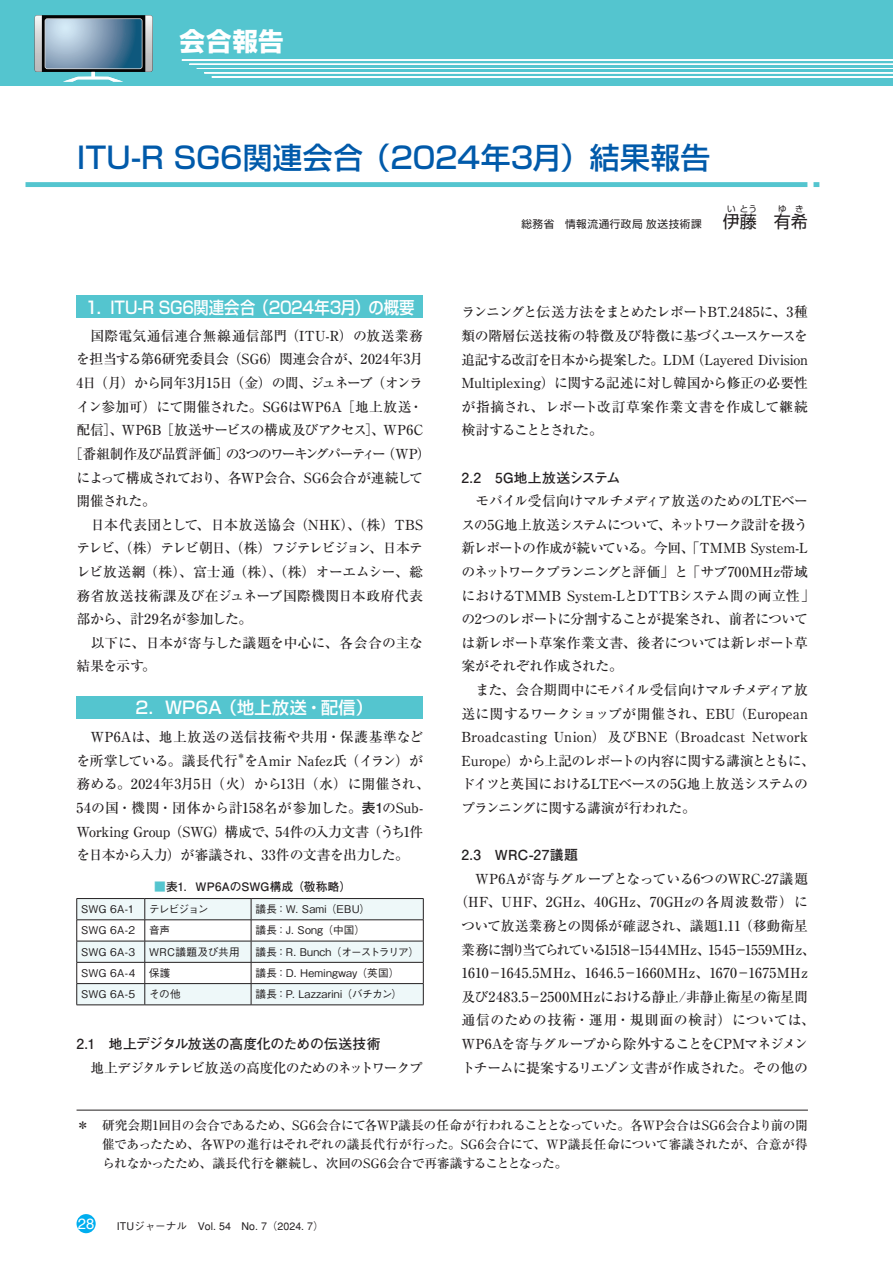
<style>
.page{position:relative;width:893px;height:1263px;background:#fff}
.page>*{position:absolute;margin:0;border:0;box-sizing:border-box;transform-origin:0 0}
.t1{font:500 29.7px "Shin Go Pro";letter-spacing:.005em;color:#015aaa}
.t2{font:700 25.5px "Shin Go Pro";color:#fff}
.t3{font:500 16.95px "Shin Go Pro";color:#fff}
.t4{font:500 16.95px "Shin Go Pro";letter-spacing:.025em;color:#fff}
.t5{font:16.95px "Shin Go Pro";color:#231f20}
.t6{font:14.85px "Helvetica";color:#fff}
.t7{font:500 13.8px/23.5px "Ryumin Pro";letter-spacing:-.015em;color:#231f20}
.t8{font:500 13.8px/23.5px "Ryumin Pro";letter-spacing:.02em;color:#231f20}
.t9{font:500 13.8px "Ryumin Pro";letter-spacing:-.085em;color:#231f20}
.t10{font:500 13.8px "Ryumin Pro";letter-spacing:-.07em;color:#231f20}
.t11{font:500 13.8px "Ryumin Pro";letter-spacing:.03em;color:#231f20}
.t12{font:500 13.8px "Ryumin Pro";letter-spacing:-.095em;color:#231f20}
.t13{font:500 13.8px "Ryumin Pro";letter-spacing:.01em;color:#231f20}
.t14{font:500 13.8px "Ryumin Pro";letter-spacing:-.065em;color:#231f20}
.t15{font:500 13.8px "Ryumin Pro";letter-spacing:.025em;color:#231f20}
.t16{font:500 13.8px "Ryumin Pro";letter-spacing:.005em;color:#231f20}
.t17{font:700 13.8px "Futo Go B101 Pro";letter-spacing:-.02em;color:#231f20}
.t18{font:700 13.8px "Futo Go B101 Pro";letter-spacing:.02em;color:#231f20}
.t19{font:700 13.8px "Futo Go B101 Pro";color:#231f20}
.t20{font:500 12.75px/19.2px "Ryumin Pro";letter-spacing:-.015em;color:#231f20;text-align:justify}
.t21{font:700 11.7px "Futo Go B101 Pro";letter-spacing:.015em;color:#231f20}
.t22{font:500 10.65px "Gothic BBB Pro";letter-spacing:.015em;color:#231f20}
.t23{font:500 10.65px "Gothic BBB";color:#231f20}
.t24{font:500 10.65px "Gothic BBB Pro";letter-spacing:-.085em;color:#231f20}
.t25{font:10.65px "Shin Go Pro";letter-spacing:.055em;color:#231f20}
.t26{font:8.55px "Shin Go Pro";color:#231f20}
.t27{font:500 8.1px "Ryumin Pro";color:#231f20}
.s1{font-family:"Futo Go B101 Pro";font-weight:700}
.s2{color:#54c5cf}
</style>
<div class="page">
<div style="left:77px;top:296px;width:346px;height:22px;background:#54c5cf"></div>
<div style="left:77px;top:696px;width:346px;height:23px;background:#54c5cf"></div>
<div style="left:77px;top:1214px;width:19px;height:19px;background:#00aeef;border-radius:50%"></div>
<hr style="left:77px;top:1110px;width:731px;height:1px;background:#231f20">
<svg style="left:813px;top:182px;width:6px;height:5px"></svg>
<div style="left:26px;top:182px;width:781px;height:5px;background:#54c5cf"></div>
<div style="left:0;top:0;width:893px;height:85px;background:#54c5cf"></div>
<hr style="left:212px;top:76px;width:681px;height:2px;background:#fff">
<hr style="left:204px;top:72px;width:689px;height:1px;background:#fff">
<hr style="left:197px;top:68px;width:696px;height:1px;background:#fff">
<hr style="left:189px;top:64px;width:704px;height:1px;background:#fff">
<hr style="left:182px;top:60px;width:711px;height:1px;background:#fff">
<svg style="left:35px;top:15px;width:117px;height:67px;background:#7598a9"></svg>
<svg style="left:76px;top:898px;width:348px;height:107px"></svg>
<hr style="left:77px;top:1004px;width:68px;height:1px;background:#231f20">
<hr style="left:145px;top:1004px;width:106px;height:1px;background:#231f20">
<hr style="left:251px;top:1004px;width:172px;height:1px;background:#231f20">
<h2 class="t2" style="left:180px;top:21px;width:106px">会合報告</h2>
<h1 class="t1" style="left:77px;top:133px;width:635px">ITU-R SG6関連会合（2024年3月）結果報告</h1>
<p class="t25" style="left:521px;top:216px;width:182px">総務省　情報流通行政局 放送技術課</p>
<p class="t26" style="left:727px;top:201px;width:10px">い</p>
<p class="t26" style="left:740px;top:201px;width:19px">とう</p>
<p class="t26" style="left:778px;top:201px;width:27px">ゆ き</p>
<p class="t5" style="left:723px;top:207px;width:87px">伊藤　有希</p>
<p class="t3" style="left:85px;top:293px;width:331px">1．ITU-R SG6関連会合（2024年3月）の概要</p>
<p class="t13" style="left:77px;top:325px;width:348px">　国際電気通信連合無線通信部門（ITU-R）の放送業務</p>
<p class="t7" style="left:76px;top:347px;width:349px">を担当する第6研究委員会（SG6）関連会合が、2024年3月</p>
<p class="t10" style="left:77px;top:372px;width:348px">4日（月）から同年3月15日（金）の間、ジュネーブ（オンラ</p>
<p class="t7" style="left:77px;top:394px;width:348px">イン参加可）にて開催された。SG6はWP6A［地上放送・</p>
<p class="t7" style="left:76px;top:417px;width:348px">配信］、WP6B［放送サービスの構成及びアクセス］、WP6C</p>
<p class="t9" style="left:69px;top:443px;width:363px">［番組制作及び品質評価］の3つのワーキングパーティー（WP）</p>
<p class="t7" style="left:77px;top:465px;width:348px">によって構成されており、各WP会合、SG6会合が連続して</p>
<p class="t7" style="left:77px;top:488px;width:81px">開催された。</p>
<p class="t11" style="left:77px;top:514px;width:348px">　日本代表団として、日本放送協会（NHK）、（株）TBS</p>
<p class="t12" style="left:77px;top:537px;width:348px">テレビ、（株）テレビ朝日、（株）フジテレビジョン、日本テ</p>
<p class="t7" style="left:77px;top:559px;width:348px">レビ放送網（株）、富士通（株）、（株）オーエムシー、総</p>
<p class="t15" style="left:77px;top:584px;width:348px">務省放送技術課及び在ジュネーブ国際機関日本政府代表</p>
<p class="t7" style="left:77px;top:606px;width:177px">部から、計29名が参加した。</p>
<p class="t16" style="left:77px;top:632px;width:348px">　以下に、日本が寄与した議題を中心に、各会合の主な</p>
<p class="t7" style="left:77px;top:653px;width:81px">結果を示す。</p>
<p class="t4" style="left:135px;top:693px;width:239px">2．WP6A（地上放送・配信）</p>
<p class="t8" style="left:77px;top:724px;width:348px">　WP6Aは、地上放送の送信技術や共用・保護基準などを所掌している。議長代行</p>
<p class="t27" style="left:237px;top:749px;width:10px">＊</p>
<p class="t7" style="left:76px;top:748px;width:355px;text-indent:168px">をAmir Nafez氏（イラン）が務める。2024年3月5日（火）から13日（水）に開催され、<br>54の国・機関・団体から計158名が参加した。<span class="s1">表1</span>のSub-<br>Working Group（SWG）構成で、54件の入力文書（うち1件を日本から入力）が審議され、33件の文書を出力した。</p>
<p class="t21" style="left:154px;top:877px;width:199px"><span class="s2">■</span>表1．WP6AのSWG構成（敬称略）</p>
<p class="t22" style="left:81px;top:901px;width:55px">SWG 6A-1</p>
<p class="t22" style="left:149px;top:901px;width:61px">テレビジョン</p>
<p class="t22" style="left:255px;top:901px;width:116px">議長：W. Sami（EBU）</p>
<p class="t22" style="left:81px;top:922px;width:56px">SWG 6A-2</p>
<p class="t22" style="left:149px;top:922px;width:23px">音声</p>
<p class="t22" style="left:255px;top:922px;width:111px">議長：J. Song（中国）</p>
<p class="t22" style="left:81px;top:943px;width:56px">SWG 6A-3</p>
<p class="t22" style="left:149px;top:943px;width:92px">WRC議題及び共用</p>
<p class="t24" style="left:255px;top:943px;width:165px">議長：R. Bunch（オーストラリア）</p>
<p class="t22" style="left:81px;top:964px;width:56px">SWG 6A-4</p>
<p class="t22" style="left:149px;top:964px;width:23px">保護</p>
<p class="t22" style="left:255px;top:964px;width:146px">議長：D. Hemingway（英国）</p>
<p class="t22" style="left:81px;top:986px;width:56px">SWG 6A-5</p>
<p class="t22" style="left:149px;top:986px;width:33px">その他</p>
<p class="t22" style="left:255px;top:986px;width:148px">議長：P. Lazzarini（バチカン）</p>
<p class="t17" style="left:77px;top:1033px;width:305px">2.1　地上デジタル放送の高度化のための伝送技術</p>
<p class="t14" style="left:77px;top:1056px;width:348px">　地上デジタルテレビ放送の高度化のためのネットワークプ</p>
<p class="t7" style="left:461px;top:299px;width:348px;text-align:justify">ランニングと伝送方法をまとめたレポートBT.2485に、3種類の階層伝送技術の特徴及び特徴に基づくユースケースを追記する改訂を日本から提案した。LDM（Layered Division Multiplexing）に関する記述に対し韓国から修正の必要性が指摘され、レポート改訂草案作業文書を作成して継続検討することとされた。</p>
<p class="t18" style="left:461px;top:466px;width:160px">2.2　5G地上放送システム</p>
<p class="t7" style="left:461px;top:488px;width:355px">　モバイル受信向けマルチメディア放送のためのLTEベースの5G地上放送システムについて、ネットワーク設計を扱う新レポートの作成が続いている。今回、「TMMB System-Lのネットワークプランニングと評価」と「サブ700MHz帯域におけるTMMB System-LとDTTBシステム間の両立性」の2つのレポートに分割することが提案され、前者については新レポート草案作業文書、後者については新レポート草案がそれぞれ作成された。<br>　また、会合期間中にモバイル受信向けマルチメディア放送に関するワークショップが開催され、EBU（European<br>Broadcasting Union）及びBNE（Broadcast Network<br>Europe）から上記のレポートの内容に関する講演とともに、ドイツと英国におけるLTEベースの5G地上放送システムのプランニングに関する講演が行われた。</p>
<p class="t19" style="left:461px;top:844px;width:118px">2.3　WRC-27議題</p>
<p class="t7" style="left:454px;top:866px;width:363px;text-align:center">　WP6Aが寄与グループとなっている6つのWRC-27議題（HF、UHF、2GHz、40GHz、70GHzの各周波数帯）について放送業務との関係が確認され、議題1.11（移動衛星業務に割り当てられている1518－1544MHz、1545－1559MHz、1610－1645.5MHz、1646.5－1660MHz、1670－1675MHz及び2483.5－2500MHzにおける静止/非静止衛星の衛星間通信のための技術・運用・規則面の検討）については、WP6Aを寄与グループから除外することをCPMマネジメントチームに提案するリエゾン文書が作成された。その他の</p>
<p class="t20" style="left:102px;top:1114px;width:707px;text-indent:-26px">＊　研究会期1回目の会合であるため、SG6会合にて各WP議長の任命が行われることとなっていた。各WP会合はSG6会合より前の開催であったため、各WPの進行はそれぞれの議長代行が行った。SG6会合にて、WP議長任命について審議されたが、合意が得られなかったため、議長代行を継続し、次回のSG6会合で再審議することとなった。</p>
<p class="t6" style="left:78px;top:1212px;width:18px">28</p>
<p class="t23" style="left:117px;top:1220px;width:208px">ITUジャーナル　Vol. 54　No. 7（2024. 7）</p>
</div>
